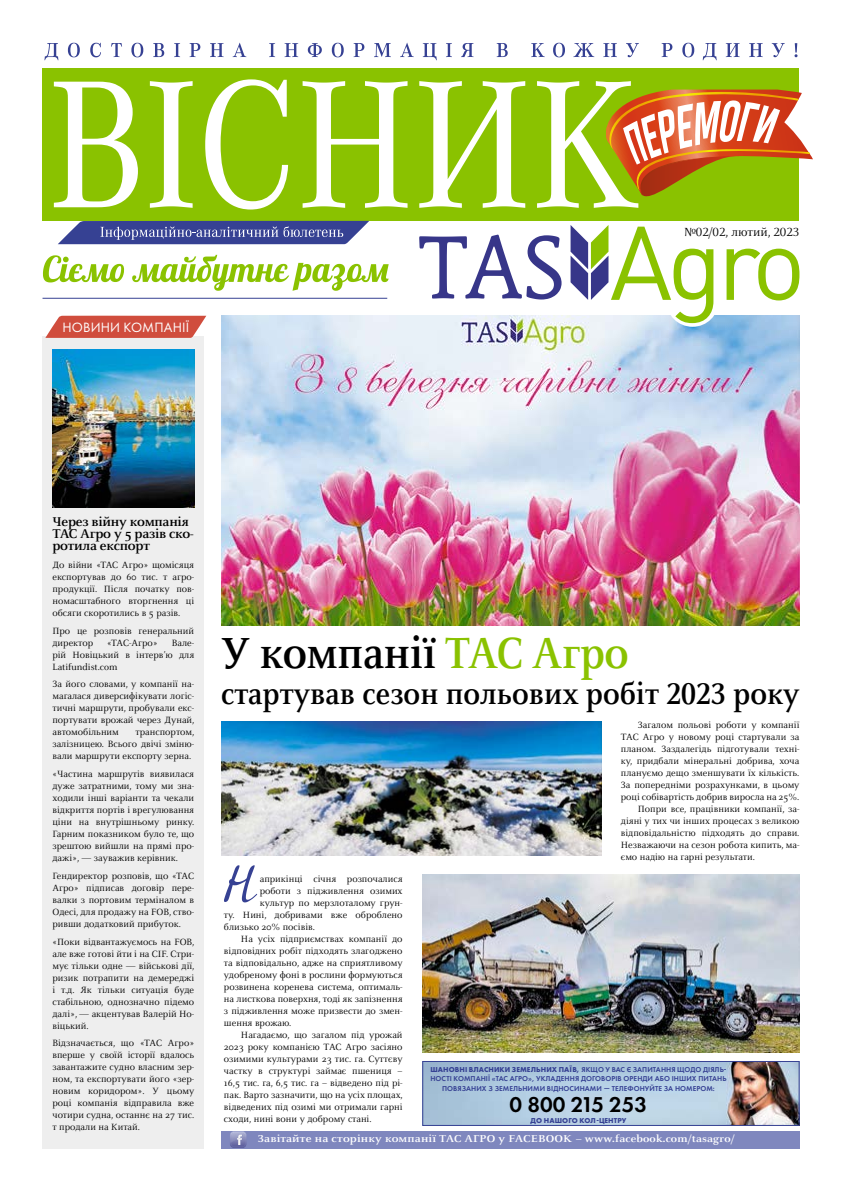
<style>
.page{position:relative;width:842px;height:1191px;background:#fff}
.page>*{position:absolute;margin:0;border:0;box-sizing:border-box;transform-origin:0 0}
.t1{font:53.1px "Adventure";color:#364193}
.t2{font:700 48px "Celeste Pro";letter-spacing:-.01em;color:#000;scale:.9 1}
.t3{font:700 33px "Celeste Pro";color:#000;scale:.9 1}
.t4{font:600 22.3px "Futura PT";color:#000}
.t5{font:700 14px/12px "Celeste Pro";letter-spacing:-.02em;color:#000}
.t6{font:14px "Futura PT";letter-spacing:.01em;color:#fff}
.t7{font:13px "Celeste Pro";color:#000}
.t8{font:700 11px "Celeste Pro";letter-spacing:.01em;color:#fff;scale:1.1 1}
.t9{font:10px/12px "Celeste Pro";color:#000;text-align:justify}
.t10{font:600 7.4px/9.2px "Futura PT";letter-spacing:.01em;color:#364193;text-align:center}
.t11{font:700 7.4px "Futura PT";letter-spacing:.01em;color:#364193}
.s1{color:#8ac200}
.s2{font-weight:700}
</style>
<div class="page">
<img style="left:422px;top:874px;width:377px;height:178px">
<img style="left:221px;top:316px;width:578px;height:310px">
<hr style="left:43px;top:298px;width:344px;height:1px;background:#364193">
<div style="left:43px;top:335px;width:161px;height:813px;background:#eee"></div>
<svg style="left:42px;top:315px;width:165px;height:23px;background:#d66658"></svg>
<div style="left:221px;top:1130px;width:578px;height:18px;background:#7f87be"></div>
<svg style="left:230px;top:1131px;width:14px;height:15px"></svg>
<img style="left:231px;top:1142px;width:15px;height:5px">
<img style="left:231px;top:1132px;width:15px;height:10px">
<img style="left:424px;top:1063px;width:373px;height:60px">
<div style="left:422px;top:1061px;width:377px;height:64px;border:1px solid #364193"></div>
<div style="left:43px;top:68px;width:756px;height:153px;background:#8ac200"></div>
<svg style="left:666px;top:274px;width:53px;height:53px"></svg>
<svg style="left:44px;top:43px;width:14px;height:17px"></svg>
<svg style="left:68px;top:43px;width:12px;height:14px"></svg>
<svg style="left:90px;top:43px;width:11px;height:14px"></svg>
<svg style="left:111px;top:43px;width:11px;height:14px"></svg>
<svg style="left:131px;top:43px;width:12px;height:14px"></svg>
<svg style="left:153px;top:43px;width:11px;height:14px"></svg>
<svg style="left:174px;top:43px;width:6px;height:14px"></svg>
<svg style="left:190px;top:43px;width:10px;height:14px"></svg>
<svg style="left:210px;top:43px;width:14px;height:14px"></svg>
<svg style="left:233px;top:43px;width:13px;height:14px"></svg>
<svg style="left:269px;top:43px;width:6px;height:14px"></svg>
<svg style="left:285px;top:43px;width:13px;height:14px"></svg>
<svg style="left:308px;top:43px;width:14px;height:14px"></svg>
<svg style="left:332px;top:43px;width:12px;height:14px"></svg>
<svg style="left:354px;top:43px;width:10px;height:14px"></svg>
<svg style="left:374px;top:43px;width:17px;height:14px"></svg>
<svg style="left:400px;top:43px;width:14px;height:14px"></svg>
<svg style="left:423px;top:43px;width:14px;height:17px"></svg>
<svg style="left:446px;top:43px;width:6px;height:14px"></svg>
<svg style="left:461px;top:43px;width:12px;height:14px"></svg>
<svg style="left:497px;top:43px;width:11px;height:14px"></svg>
<svg style="left:531px;top:43px;width:14px;height:14px"></svg>
<svg style="left:553px;top:43px;width:12px;height:14px"></svg>
<svg style="left:573px;top:43px;width:21px;height:14px"></svg>
<svg style="left:603px;top:43px;width:14px;height:14px"></svg>
<svg style="left:626px;top:43px;width:13px;height:14px"></svg>
<svg style="left:662px;top:43px;width:10px;height:14px"></svg>
<svg style="left:682px;top:43px;width:12px;height:14px"></svg>
<svg style="left:703px;top:43px;width:14px;height:17px"></svg>
<svg style="left:726px;top:43px;width:13px;height:14px"></svg>
<svg style="left:749px;top:43px;width:14px;height:14px"></svg>
<svg style="left:772px;top:43px;width:13px;height:14px"></svg>
<svg style="left:794px;top:43px;width:3px;height:14px"></svg>
<svg style="left:58px;top:221px;width:311px;height:23px;background:#565fa4"></svg>
<svg style="left:43px;top:255px;width:81px;height:27px"></svg>
<svg style="left:132px;top:255px;width:257px;height:36px"></svg>
<svg style="left:726px;top:249px;width:73px;height:51px"></svg>
<svg style="left:570px;top:225px;width:143px;height:98px"></svg>
<svg style="left:419px;top:235px;width:142px;height:64px"></svg>
<svg style="left:54px;top:82px;width:84px;height:125px"></svg>
<svg style="left:150px;top:81px;width:43px;height:127px"></svg>
<svg style="left:205px;top:79px;width:83px;height:130px"></svg>
<svg style="left:303px;top:81px;width:104px;height:127px"></svg>
<svg style="left:419px;top:81px;width:106px;height:127px"></svg>
<svg style="left:537px;top:81px;width:276px;height:127px"></svg>
<img style="left:52px;top:350px;width:142px;height:157px">
<img style="left:221px;top:722px;width:380px;height:133px">
<h3 class="t6" style="left:62px;top:319px;width:128px">НОВИНИ КОМПАНІЇ</h3>
<h3 class="t7" style="left:684px;top:224px;width:117px">№02/02, лютий, 2023</h3>
<h3 class="t5" style="left:52px;top:515px;width:143px">Через війну компанія<br>ТАС Агро у 5 разів ско&shy;ротила експорт</h3>
<p class="t9" style="left:52px;top:559px;width:143px">До війни «ТАС Агро» щомісяця експортував до 60 тис. т агро&shy;продукції. Після початку пов&shy;номасштабного вторгнення ці обсяги скоротились в 5 разів.</p>
<p class="t9" style="left:52px;top:624px;width:143px">Про це розповів генеральний директор</p>
<p class="t9" style="left:107px;top:636px;width:52px">«ТАС-Агро»</p>
<p class="t9" style="left:52px;top:636px;width:143px;text-indent:119px">Вале&shy;рій Новіцький в інтерв’ю для Latifundist.com</p>
<p class="t9" style="left:52px;top:678px;width:144px">За його словами, у компанії на&shy;магалася диверсифікувати логіс&shy;тичні маршрути, пробували екс&shy;портувати врожай через Дунай, автомобільним</p>
<p class="t9" style="left:52px;top:726px;width:144px;text-indent:83px">транспортом, залізницею. Всього двічі зміню&shy;вали маршрути експорту зерна.</p>
<p class="t9" style="left:52px;top:768px;width:143px">«Частина маршрутів виявилася дуже затратними, тому ми зна&shy;ходили інші варіанти та чекали відкриття портів і врегулювання ціни на внутрішньому ринку.<br>Гарним показником було те, що зрештою вийшли на прямі про&shy;дажі», — зауважив керівник.</p>
<p class="t9" style="left:52px;top:869px;width:143px">Гендиректор розповів, що «ТАС Агро» підписав договір пере&shy;валки з портовим терміналом в Одесі, для продажу на FOB, ство&shy;ривши додатковий прибуток.</p>
<p class="t9" style="left:52px;top:935px;width:144px">«Поки відвантажуємось на FOB, але вже готові йти і на CIF. Стри&shy;мує тільки одне — військові дії, ризик потрапити на демереджі і т.д. Як тільки ситуація буде стабільною, однозначно підемо далі», — акцентував Валерій Но&shy;віцький.</p>
<p class="t9" style="left:52px;top:1037px;width:143px">Відзначається, що «ТАС Агро» вперше у своїй історії вдалось завантажите судно власним зер&shy;ном, та експортувати його «зер&shy;новим коридором». У цьому році компанія відправила вже чотири судна, останнє на 27 тис. т продали на Китай.</p>
<h2 class="t2" style="left:221px;top:623px;width:454px">У компанії <span class="s1">ТАС Агро</span></h2>
<h3 class="t3" style="left:221px;top:673px;width:644px">стартував сезон польових робіт 2023 року</h3>
<h1 class="t1" style="left:224px;top:852px;width:32px">Н</h1>
<p class="t9" style="left:260px;top:872px;width:144px">априкінці січня розпочалися</p>
<p class="t9" style="left:260px;top:884px;width:144px">роботи з підживлення озимих</p>
<p class="t9" style="left:260px;top:896px;width:144px">культур по мерзлоталому ґрун-</p>
<p class="t9" style="left:224px;top:908px;width:180px">ту. Нині, добривами вже оброблено</p>
<p class="t9" style="left:224px;top:920px;width:92px">близько 20% посівів.</p>
<p class="t9" style="left:241px;top:932px;width:163px">На усіх підприємствах компанії до</p>
<p class="t9" style="left:224px;top:944px;width:180px">відповідних робіт підходять злагоджено</p>
<p class="t9" style="left:224px;top:956px;width:180px">та відповідально, адже на сприятливому</p>
<p class="t9" style="left:224px;top:968px;width:180px">удобреному фоні в рослини формуються</p>
<p class="t9" style="left:224px;top:980px;width:180px">розвинена коренева система, оптималь-</p>
<p class="t9" style="left:224px;top:992px;width:180px">на листкова поверхня, тоді як запізнення</p>
<p class="t9" style="left:224px;top:1004px;width:180px">з підживлення може призвести до змен-</p>
<p class="t9" style="left:224px;top:1016px;width:69px">шення врожаю.</p>
<p class="t9" style="left:241px;top:1028px;width:163px">Нагадаємо, що загалом під урожай</p>
<p class="t9" style="left:224px;top:1040px;width:180px">2023 року компанією ТАС Агро засіяно</p>
<p class="t9" style="left:224px;top:1052px;width:180px">озимими культурами 23 тис. га. Суттєву</p>
<p class="t9" style="left:224px;top:1064px;width:180px">частку в структурі займає пшениця –</p>
<p class="t9" style="left:224px;top:1076px;width:180px">16,5 тис. га, 6,5 тис. га – відведено під рі-</p>
<p class="t9" style="left:224px;top:1088px;width:180px">пак. Варто зазначити, що на усіх площах,</p>
<p class="t9" style="left:224px;top:1100px;width:180px">відведених під озимі ми отримали гарні</p>
<p class="t9" style="left:224px;top:1112px;width:149px">сходи, нині вони у доброму стані.</p>
<p class="t9" style="left:638px;top:718px;width:163px">Загалом польові роботи у компанії</p>
<p class="t9" style="left:621px;top:730px;width:180px">ТАС Агро у новому році стартували за</p>
<p class="t9" style="left:621px;top:742px;width:180px">планом. Заздалегідь підготували техні-</p>
<p class="t9" style="left:621px;top:754px;width:180px">ку, придбали мінеральні добрива, хоча</p>
<p class="t9" style="left:621px;top:766px;width:180px">плануємо дещо зменшувати їх кількість.</p>
<p class="t9" style="left:621px;top:778px;width:180px">За попередніми розрахунками, в цьому</p>
<p class="t9" style="left:621px;top:790px;width:180px">році собівартість добрив виросла на 25%.</p>
<p class="t9" style="left:638px;top:802px;width:163px">Попри все, працівники компанії, за-</p>
<p class="t9" style="left:621px;top:814px;width:180px">діяні у тих чи інших процесах з великою</p>
<p class="t9" style="left:621px;top:826px;width:180px">відповідальністю підходять до справи.</p>
<p class="t9" style="left:621px;top:838px;width:180px">Незважаючи на сезон робота кипить, ма-</p>
<p class="t9" style="left:621px;top:850px;width:136px">ємо надію на гарні результати.</p>
<p class="t10" style="left:430px;top:1065px;width:298px"><span class="s2">ШАНОВНІ ВЛАСНИКИ ЗЕМЕЛЬНИХ ПАЇВ,</span> ЯКЩО У ВАС Є ЗАПИТАННЯ ЩОДО ДІЯЛЬ-<br>НОСТІ КОМПАНІЇ «ТАС АГРО», УКЛАДЕННЯ ДОГОВОРІВ ОРЕНДИ АБО ІНШИХ ПИТАНЬ<br>ПОВЯЗАНИХ З ЗЕМЕЛЬНИМИ ВІДНОСИНАМИ — ТЕЛЕФОНУЙТЕ ЗА НОМЕРОМ:</p>
<h3 class="t4" style="left:510px;top:1090px;width:139px">0 800 215 253</h3>
<p class="t11" style="left:530px;top:1115px;width:97px">ДО НАШОГО КОЛ-ЦЕНТРУ</p>
<p class="t8" style="left:258px;top:1131px;width:435px">Завітайте на сторінку компанії ТАС АГРО у FACEBOOK – www.facebook.com/tasagro/</p>
</div>
